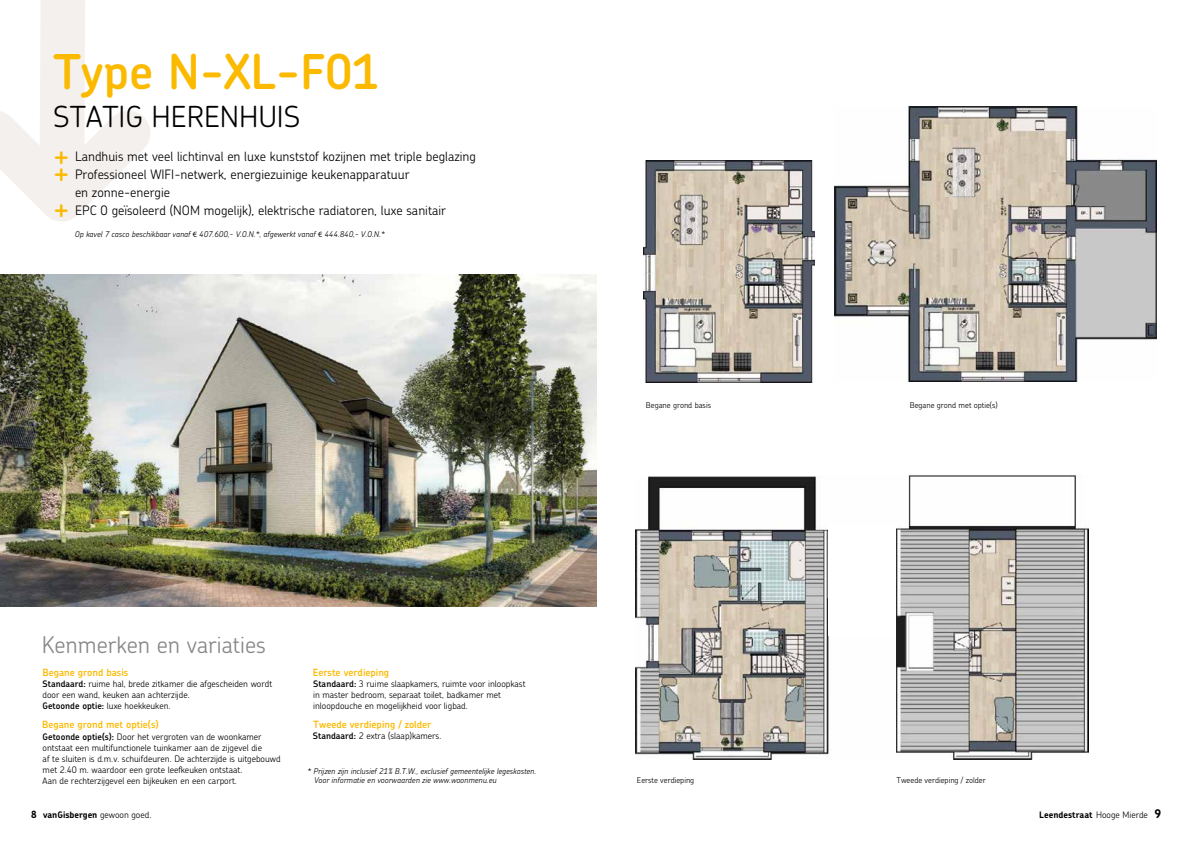
<style>
.page{position:relative;width:1191px;height:842px;background:#fff}
.page>*{position:absolute;margin:0;border:0;box-sizing:border-box;transform-origin:0 0}
.t1{font:600 48px "Chevin";color:#fbba00}
.t2{font:500 30px/36.4px "Chevin";color:#fbba00}
.t3{font:300 29px "Chevin";color:#000}
.t4{font:300 23px "Chevin";color:#878787}
.t5{font:300 13px/18px "Chevin";color:#000}
.t6{font:600 10px "Chevin";color:#fbba00}
.t7{font:300 9px/11px "Chevin";color:#000}
.t8{font:700 9px "Chevin";color:#000}
.t9{font:italic 300 8px/9px "Chevin";color:#000}
.t10{font:300 8px "Chevin";color:#000}
.s1{font-family:"Myriad Pro";font-weight:400;font-style:normal}
.s2{font-weight:600}
.s3{font-size:10px}
.s4{font-weight:300}
.s5{font-size:12px}
</style>
<div class="page">
<svg style="left:0;top:0;width:150px;height:222px"></svg>
<img style="left:0;top:274px;width:596px;height:332px">
<img style="left:643px;top:161px;width:171px;height:221px">
<img style="left:835px;top:106px;width:321px;height:276px">
<img style="left:636px;top:475px;width:452px;height:285px">
<div style="left:828px;top:525px;width:68px;height:111px;background:#fff"></div>
<h1 class="t1" style="left:53px;top:40px;width:328px">Type N-XL-F01</h1>
<h3 class="t3" style="left:53px;top:97px;width:248px">STATIG HERENHUIS</h3>
<h2 class="t2" style="left:53px;top:136px;width:18px">+</h2>
<h2 class="t2" style="left:53px;top:153px;width:18px">+ +</h2>
<h3 class="t5" style="left:75px;top:147px;width:402px">Landhuis met veel lichtinval en luxe kunststof kozijnen met triple beglazing Professioneel WIFI-netwerk, energiezuinige keukenapparatuur<br>en zonne-energie<br>EPC 0 geïsoleerd (NOM mogelijk), elektrische radiatoren, luxe sanitair</h3>
<p class="t9" style="left:75px;top:230px;width:311px">Op kavel 7 casco beschikbaar vanaf <span class="s1">€</span> 407.600,- V.O.N.*, afgewerkt vanaf <span class="s1">€</span> 444.840,- V.O.N.*</p>
<h3 class="t4" style="left:42px;top:630px;width:226px">Kenmerken en variaties</h3>
<p class="t6" style="left:42px;top:666px;width:88px">Begane grond basis</p>
<p class="t6" style="left:313px;top:665px;width:78px">Eerste verdieping</p>
<p class="t7" style="left:313px;top:678px;width:214px"><span class="s2">Standaard:</span> 3 ruime slaapkamers, ruimte voor inloopkast in master bedroom, separaat toilet, badkamer met inloopdouche en mogelijkheid voor ligbad.</p>
<p class="t6" style="left:313px;top:718px;width:120px">Tweede verdieping / zolder</p>
<p class="t7" style="left:313px;top:730px;width:130px"><span class="s2">Standaard:</span> 2 extra (slaap)kamers.</p>
<p class="t9" style="left:314px;top:766px;width:223px;text-indent:-7px">* Prijzen zijn inclusief 21% B.T.W., exclusief gemeentelijke legeskosten.<br>Voor informatie en voorwaarden zie www.woonmenu.eu</p>
<p class="t7" style="left:43px;top:678px;width:231px"><span class="s2">Standaard:</span> ruime hal, brede zitkamer die afgescheiden wordt door een wand, keuken aan achterzijde.<br><span class="s2">Getoonde optie:</span> luxe hoekkeuken.</p>
<p class="t6" style="left:42px;top:718px;width:118px">Begane grond met optie(s)</p>
<p class="t7" style="left:43px;top:731px;width:240px"><span class="s2">Getoonde optie(s):</span> Door het vergroten van de woonkamer ontstaat een multifunctionele tuinkamer aan de zijgevel die<br>af te sluiten is d.m.v. schuifdeuren. De achterzijde is uitgebouwd met 2.40 m. waardoor een grote leefkeuken ontstaat.<br>Aan de rechterzijgevel een bijkeuken en een carport.</p>
<p class="t10" style="left:646px;top:400px;width:67px">Begane grond basis</p>
<p class="t10" style="left:909px;top:400px;width:89px">Begane grond met optie(s)</p>
<p class="t10" style="left:637px;top:774px;width:59px">Eerste verdieping</p>
<p class="t10" style="left:896px;top:774px;width:91px">Tweede verdieping / zolder</p>
<p class="t8" style="left:31px;top:809px;width:122px"><span class="s3">8</span> vanGisbergen <span class="s4">gewoon goed.</span></p>
<p class="t8" style="left:1039px;top:809px;width:123px">Leendestraat <span class="s4">Hooge Mierde</span> <span class="s5">9</span></p>
</div>
